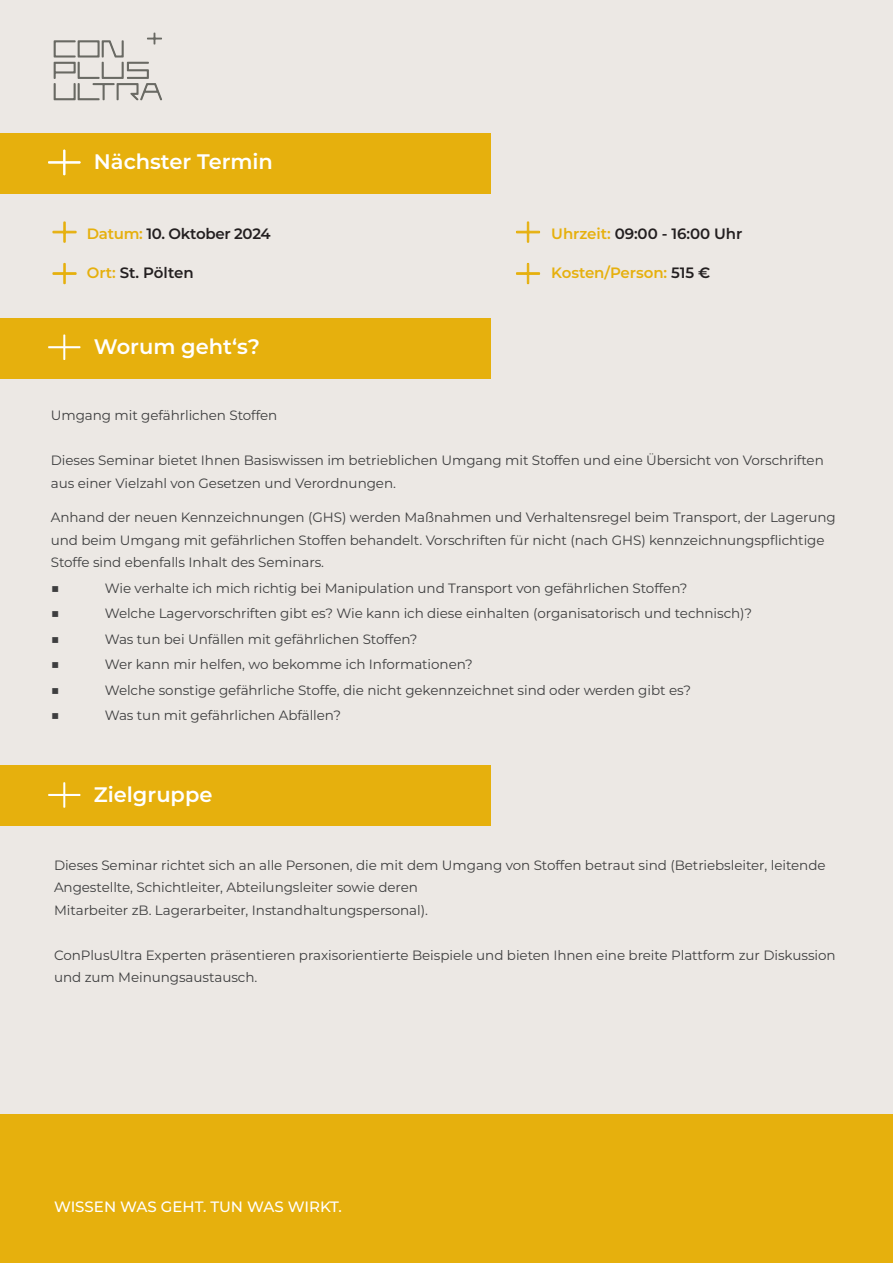
<style>
.page{position:relative;width:893px;height:1263px;background:#ece8e4}
.page>*{position:absolute;margin:0;border:0;box-sizing:border-box;transform-origin:0 0}
.t1{font:600 21px "Montserrat";color:#fff}
.Absatzformat_1{font:600 15px "Montserrat";letter-spacing:-.01em;color:#231f20}
.t2{font:500 15px "Montserrat";color:#fff}
.Absatzformat_1-2{font:600 15px "Montserrat";letter-spacing:-.005em;color:#e6b00d}
.t3{font:500 15px "Montserrat";color:#3e3e3f}
.t4{font:13.5px/22.5px "Montserrat";letter-spacing:-.005em;color:#3e3e3f}
.s1{color:#e6b00d}
.s2{color:#231f20}
</style>
<div class="page">
<div style="left:0;top:1114px;width:893px;height:149px;background:#e6b00d"></div>
<div style="left:0;top:133px;width:490px;height:61px;background:#e6b00d"></div>
<div style="left:0;top:318px;width:490px;height:61px;background:#e6b00d"></div>
<svg style="left:48px;top:334px;width:32px;height:26px"></svg>
<svg style="left:54px;top:33px;width:108px;height:67px"></svg>
<svg style="left:48px;top:150px;width:32px;height:25px"></svg>
<svg style="left:53px;top:222px;width:23px;height:21px"></svg>
<svg style="left:516px;top:222px;width:24px;height:21px"></svg>
<svg style="left:53px;top:263px;width:23px;height:21px"></svg>
<svg style="left:516px;top:263px;width:24px;height:21px"></svg>
<div style="left:0;top:765px;width:490px;height:61px;background:#e6b00d"></div>
<svg style="left:48px;top:782px;width:32px;height:26px"></svg>
<p class="t1" style="left:94px;top:147px;width:181px">Nächster Termin</p>
<p class="Absatzformat_1" style="left:87px;top:223px;width:185px"><span class="s1">Datum:</span> 10. Oktober 2024</p>
<p class="Absatzformat_1" style="left:87px;top:262px;width:108px"><span class="s1">Ort:</span> St. Pölten</p>
<p class="t1" style="left:94px;top:332px;width:168px">Worum geht‘s?</p>
<p class="Absatzformat_1" style="left:551px;top:223px;width:193px"><span class="s1">Uhrzeit:</span> 09:00 - 16:00 Uhr</p>
<p class="Absatzformat_1-2" style="left:551px;top:262px;width:161px">Kosten/Person: <span class="s2">515 €</span></p>
<p class="t4" style="left:51px;top:404px;width:228px">Umgang mit gefährlichen Stoffen</p>
<p class="t4" style="left:51px;top:449px;width:774px">Dieses Seminar bietet Ihnen Basiswissen im betrieblichen Umgang mit Stoffen und eine Übersicht von Vorschriften aus einer Vielzahl von Gesetzen und Verordnungen.</p>
<p class="t4" style="left:51px;top:506px;width:786px">Anhand der neuen Kennzeichnungen (GHS) werden Maßnahmen und Verhaltensregel beim Transport, der Lagerung und beim Umgang mit gefährlichen Stoffen behandelt. Vorschriften für nicht (nach GHS) kennzeichnungspflichtige<br>Stoffe sind ebenfalls Inhalt des Seminars.</p>
<p class="t3" style="left:51px;top:577px;width:10px">■</p>
<p class="t4" style="left:105px;top:576px;width:584px">Wie verhalte ich mich richtig bei Manipulation und Transport von gefährlichen Stoffen?</p>
<p class="t3" style="left:51px;top:602px;width:10px">■</p>
<p class="t4" style="left:105px;top:602px;width:649px">Welche Lagervorschriften gibt es? Wie kann ich diese einhalten (organisatorisch und technisch)?</p>
<p class="t3" style="left:51px;top:628px;width:10px">■</p>
<p class="t4" style="left:105px;top:627px;width:314px">Was tun bei Unfällen mit gefährlichen Stoffen?</p>
<p class="t3" style="left:51px;top:653px;width:10px">■</p>
<p class="t4" style="left:105px;top:653px;width:370px">Wer kann mir helfen, wo bekomme ich Informationen?</p>
<p class="t3" style="left:51px;top:679px;width:10px">■</p>
<p class="t4" style="left:105px;top:678px;width:588px">Welche sonstige gefährliche Stoffe, die nicht gekennzeichnet sind oder werden gibt es?</p>
<p class="t3" style="left:51px;top:704px;width:10px">■</p>
<p class="t4" style="left:105px;top:704px;width:238px">Was tun mit gefährlichen Abfällen?</p>
<p class="t1" style="left:94px;top:780px;width:120px">Zielgruppe</p>
<p class="t4" style="left:54px;top:853px;width:773px">Dieses Seminar richtet sich an alle Personen, die mit dem Umgang von Stoffen betraut sind (Betriebsleiter, leitende<br>Angestellte, Schichtleiter, Abteilungsleiter sowie deren</p>
<p class="t4" style="left:54px;top:898px;width:375px">Mitarbeiter zB. Lagerarbeiter, Instandhaltungspersonal).</p>
<p class="t4" style="left:54px;top:943px;width:783px">ConPlusUltra Experten präsentieren praxisorientierte Beispiele und bieten Ihnen eine breite Plattform zur Diskussion und zum Meinungsaustausch.</p>
<p class="t2" style="left:54px;top:1196px;width:289px">WISSEN WAS GEHT. TUN WAS WIRKT.</p>
</div>
